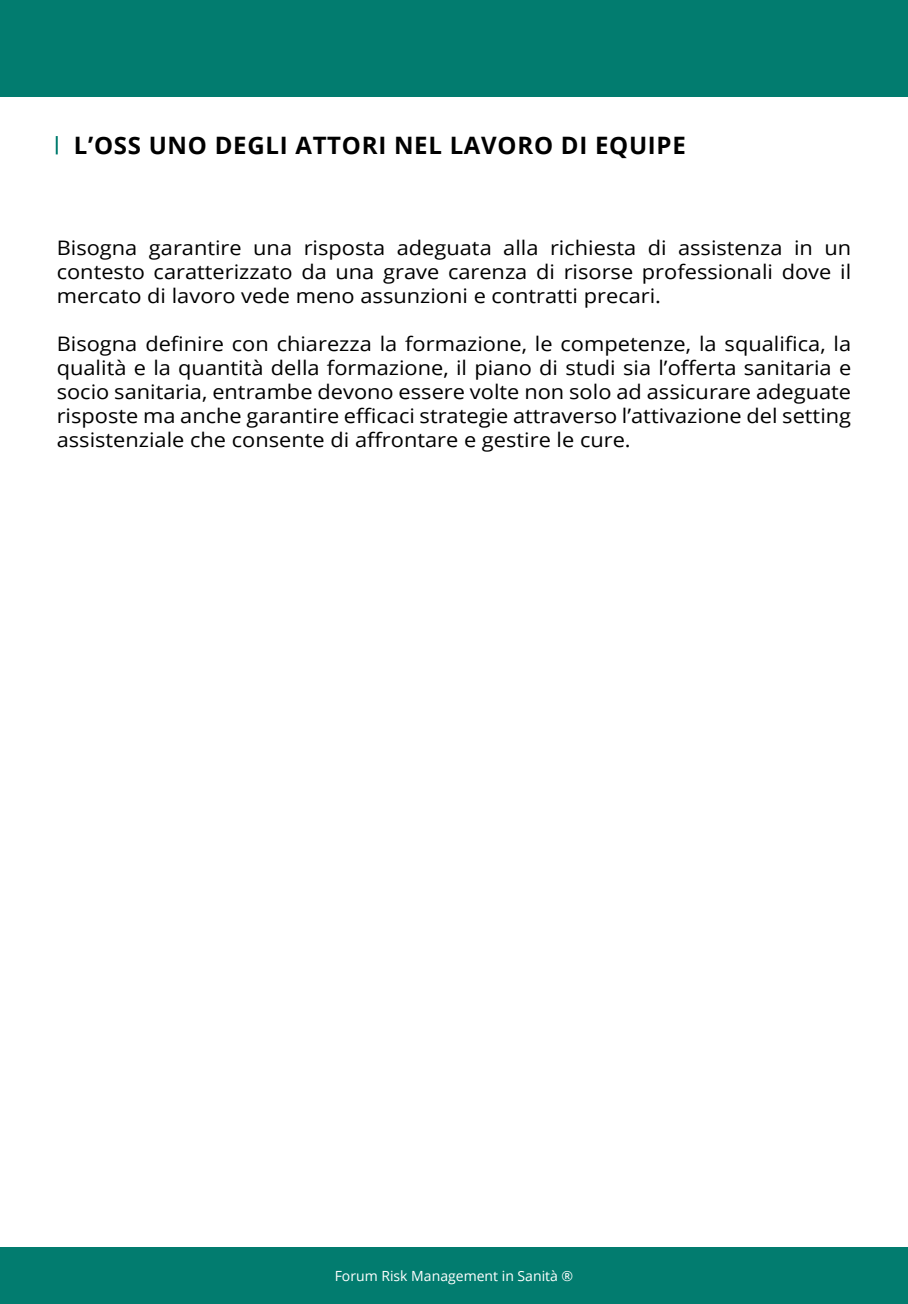
<style>
.page{position:relative;width:908px;height:1304px;background:#fff}
.page>*{position:absolute;margin:0;border:0;box-sizing:border-box;transform-origin:0 0}
.t1{font:700 24px "Open Sans";letter-spacing:.03em;color:#000}
.t2{font:20px/24px "Open Sans";color:#000;text-align:justify;scale:1.09 1}
.t3{font:14px "Open Sans";color:#fff}
</style>
<div class="page">
<div style="left:0;top:1247px;width:907px;height:57px;background:#027c6f"></div>
<div style="left:0;top:0;width:907px;height:96px;background:#027c6f"></div>
<svg style="left:56px;top:136px;width:2px;height:18px"></svg>
<p class="t1" style="left:74px;top:129px;width:613px">L’OSS UNO DEGLI ATTORI NEL LAVORO DI EQUIPE</p>
<p class="t2" style="left:57px;top:235px;width:730px">Bisogna garantire una risposta adeguata alla richiesta di assistenza in un contesto caratterizzato da una grave carenza di risorse professionali dove il mercato di lavoro vede meno assunzioni e contratti precari.</p>
<p class="t2" style="left:57px;top:331px;width:730px">Bisogna definire con chiarezza la formazione, le competenze, la squalifica, la qualità e la quantità della formazione, il piano di studi sia l’offerta sanitaria e socio sanitaria, entrambe devono essere volte non solo ad assicurare adeguate risposte ma anche garantire efficaci strategie attraverso l’attivazione del setting assistenziale che consente di affrontare e gestire le cure.</p>
<p class="t3" style="left:334px;top:1266px;width:240px">Forum Risk Management in Sanità ®</p>
</div>
